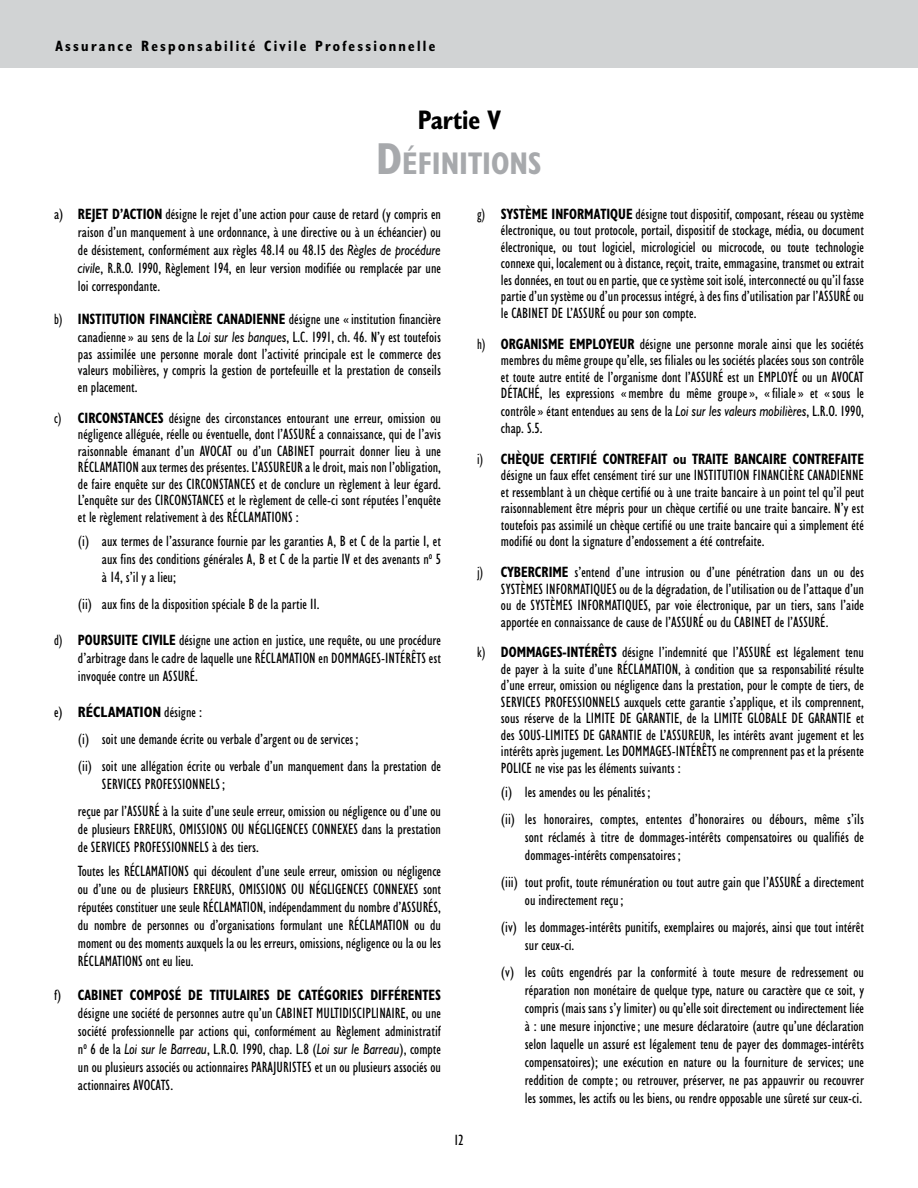
<style>
.page{position:relative;width:918px;height:1188px;background:#fff}
.page>*{position:absolute;margin:0;border:0;box-sizing:border-box;transform-origin:0 0}
.H1_Grey{font:700 condensed 31.5px "Humanist 521 BT";color:#a7a9ac}
.H1_Part__new_section{font:700 condensed 27px "Humanist 521 BT";color:#000}
.L1_-_a{font:condensed 15px/16.5px "Humanist 521 BT";color:#000;text-align:justify;scale:.9 1}
.L2_-__i{font:condensed 15px/18px "Humanist 521 BT";color:#000}
.L1_-_indented_body{font:condensed 15px/18px "Humanist 521 BT";color:#000;text-align:justify}
.L1_-_e__manual_conti{font:condensed 15px/18px "Humanist 521 BT";color:#000;text-align:justify}
.L1_-_a___new_section{font:condensed 15px/18px "Humanist 521 BT";color:#000;text-align:justify}
.L1_-_a-2{font:condensed 15px/16.5px "Humanist 521 BT";color:#000;text-align:justify}
.L1_-_aa___manual{font:condensed 15px/18px "Humanist 521 BT";color:#000;text-align:justify;scale:.9 1}
.L1_-__i___new_sectio{font:condensed 15px/18px "Humanist 521 BT";color:#000;text-align:justify}
.L2_-__i___new_sectio{font:condensed 15px "Humanist 521 BT";color:#000}
.L1_-__i{font:condensed 15px "Humanist 521 BT";color:#000}
.L1_-_e__manual_conti-2{font:700 condensed 15px "Humanist 521 BT";letter-spacing:.15em;color:#000}
.L1_-_e__manual_conti-3{font:700 condensed 15px "Humanist 521 BT";color:#000}
.s1{font-size:45px}
.s2{font-weight:700}
.s3{font-style:italic;font-stretch:normal}
.s4{font-weight:400}
</style>
<div class="page">
<div style="left:0;top:0;width:918px;height:67px;background:#d1d3d4"></div>
<p class="L1_-_e__manual_conti-2" style="left:56px;top:36px;width:381px">Assurance Responsabilité Civile Professionnelle</p>
<p class="H1_Part__new_section" style="left:418px;top:103px;width:84px">Partie V</p>
<h1 class="H1_Grey" style="left:376px;top:143px;width:167px"><span class="s1">D</span>ÉFINITIONS</h1>
<p class="L1_-_a___new_section" style="left:78px;top:205px;width:365px;text-indent:-24px">a) <span class="s2">REJET D’ACTION</span> désigne le rejet d’une action pour cause de retard (y compris en raison d’un manquement à une ordonnance, à une directive ou à un échéancier) ou de désistement, conformément aux règles 48.14 ou 48.15 des <span class="s3">Règles de procédure civile</span>, R.R.O. 1990, Règlement 194, en leur version modifiée ou remplacée par une loi correspondante.</p>
<p class="L1_-_a" style="left:54px;top:310px;width:431px;line-height:18px;text-align:right">b) <span class="s2">INSTITUTION FINANCIÈRE CANADIENNE</span> désigne une « institution financière canadienne » au sens de la <span class="s3">Loi sur les banques</span>, L.C. 1991, ch. 46. N’y est toutefois</p>
<p class="L1_-_a-2" style="left:78px;top:345px;width:365px">pas assimilée une personne morale dont l’activité principale est le commerce des valeurs mobilières, y compris la gestion de portefeuille et la prestation de conseils en placement.</p>
<p class="L1_-_a" style="left:78px;top:409px;width:405px;text-indent:-24px">c) <span class="s2">CIRCONSTANCES</span> désigne des circonstances entourant une erreur, omission ou négligence alléguée, réelle ou éventuelle, dont l’ASSURÉ a connaissance, qui de l’avis raisonnable émanant d’un AVOCAT ou d’un CABINET pourrait donner lieu à une RÉCLAMATION aux termes des présentes. L’ASSUREUR a le droit, mais non l’obligation, de faire enquête sur des CIRCONSTANCES et de conclure un règlement à leur égard.<br>L’enquête sur des CIRCONSTANCES et le règlement de celle-ci sont réputées l’enquête et le règlement relativement à des RÉCLAMATIONS :</p>
<p class="L1_-__i___new_sectio" style="left:102px;top:532px;width:341px;text-indent:-24px">(i) aux termes de l’assurance fournie par les garanties A, B et C de la partie I, et aux fins des conditions générales A, B et C de la partie IV et des avenants n<sup>o</sup> 5 à 14, s’il y a lieu;</p>
<p class="L1_-__i" style="left:78px;top:595px;width:243px">(ii) aux fins de la disposition spéciale B de la partie II.</p>
<p class="L1_-_aa___manual" style="left:78px;top:631px;width:405px;text-indent:-24px">d) <span class="s2">POURSUITE CIVILE</span> désigne une action en justice, une requête, ou une procédure d’arbitrage dans le cadre de laquelle une RÉCLAMATION en DOMMAGES-INTÉRÊTS est invoquée contre un ASSURÉ.</p>
<p class="L1_-_e__manual_conti-3" style="left:54px;top:702px;width:150px"><span class="s4">e)</span> RÉCLAMATION <span class="s4">désigne :</span></p>
<p class="L2_-__i___new_sectio" style="left:78px;top:730px;width:282px">(i) soit une demande écrite ou verbale d’argent ou de services;</p>
<p class="L2_-__i" style="left:102px;top:757px;width:341px;text-indent:-24px">(ii) soit une allégation écrite ou verbale d’un manquement dans la prestation de<br>SERVICES PROFESSIONNELS;</p>
<p class="L1_-_indented_body" style="left:78px;top:802px;width:365px">reçue par l’ASSURÉ à la suite d’une seule erreur, omission ou négligence ou d’une ou de plusieurs ERREURS, OMISSIONS OU NÉGLIGENCES CONNEXES dans la prestation de SERVICES PROFESSIONNELS à des tiers.</p>
<p class="L1_-_indented_body" style="left:78px;top:862px;width:365px">Toutes les RÉCLAMATIONS qui découlent d’une seule erreur, omission ou négligence ou d’une ou de plusieurs ERREURS, OMISSIONS OU NÉGLIGENCES CONNEXES sont réputées constituer une seule RÉCLAMATION, indépendamment du nombre d’ASSURÉS, du nombre de personnes ou d’organisations formulant une RÉCLAMATION ou du moment ou des moments auxquels la ou les erreurs, omissions, négligence ou la ou les RÉCLAMATIONS ont eu lieu.</p>
<p class="L1_-_e__manual_conti" style="left:78px;top:986px;width:365px;text-indent:-24px">f) <span class="s2">CABINET COMPOSÉ DE TITULAIRES DE CATÉGORIES DIFFÉRENTES </span>désigne une société de personnes autre qu’un CABINET MULTIDISCIPLINAIRE, ou une société professionnelle par actions qui, conformément au Règlement administratif n<sup>o</sup> 6 de la <span class="s3">Loi sur le Barreau</span>, L.R.O. 1990, chap. L.8 (<span class="s3">Loi sur le Barreau</span>), compte un ou plusieurs associés ou actionnaires PARAJURISTES et un ou plusieurs associés ou actionnaires AVOCATS.</p>
<p class="L1_-_a" style="left:501px;top:205px;width:405px;text-indent:-24px">g) <span class="s2">SYSTÈME INFORMATIQUE</span> désigne tout dispositif, composant, réseau ou système électronique, ou tout protocole, portail, dispositif de stockage, média, ou document électronique, ou tout logiciel, micrologiciel ou microcode, ou toute technologie connexe qui, localement ou à distance, reçoit, traite, emmagasine, transmet ou extrait les données, en tout ou en partie, que ce système soit isolé, interconnecté ou qu’il fasse partie d’un système ou d’un processus intégré, à des fins d’utilisation par l’ASSURÉ ou le CABINET DE L’ASSURÉ ou pour son compte.</p>
<p class="L1_-_a" style="left:501px;top:335px;width:405px;text-indent:-24px">h) <span class="s2">ORGANISME EMPLOYEUR</span> désigne une personne morale ainsi que les sociétés membres du même groupe qu’elle, ses filiales ou les sociétés placées sous son contrôle et toute autre entité de l’organisme dont l’ASSURÉ est un EMPLOYÉ ou un AVOCAT DÉTACHÉ, les expressions «membre du même groupe », « filiale » et « sous le</p>
<p class="L1_-_a-2" style="left:501px;top:403px;width:364px">contrôle » étant entendues au sens de la <span class="s3">Loi sur les valeurs mobilières</span>, L.R.O. 1990, chap. S.5.</p>
<p class="L1_-_a" style="left:501px;top:450px;width:405px;text-indent:-24px">i) <span class="s2">CHÈQUE CERTIFIÉ CONTREFAIT ou TRAITE BANCAIRE CONTREFAITE </span>désigne un faux effet censément tiré sur une INSTITUTION FINANCIÈRE CANADIENNE et ressemblant à un chèque certifié ou à une traite bancaire à un point tel qu’il peut raisonnablement être mépris pour un chèque certifié ou une traite bancaire. N’y est toutefois pas assimilé un chèque certifié ou une traite bancaire qui a simplement été modifié ou dont la signature d’endossement a été contrefaite.</p>
<p class="L1_-_a" style="left:501px;top:564px;width:405px;text-indent:-24px">j) <span class="s2">CYBERCRIME</span> s’entend d’une intrusion ou d’une pénétration dans un ou des SYSTÈMES INFORMATIQUES ou de la dégradation, de l’utilisation ou de l’attaque d’un ou de SYSTÈMES INFORMATIQUES, par voie électronique, par un tiers, sans l’aide apportée en connaissance de cause de l’ASSURÉ ou du CABINET de l’ASSURÉ.</p>
<p class="L1_-_a" style="left:501px;top:644px;width:405px;text-indent:-24px">k) <span class="s2">DOMMAGES-INTÉRÊTS</span> désigne l’indemnité que l’ASSURÉ est légalement tenu de payer à la suite d’une RÉCLAMATION, à condition que sa responsabilité résulte d’une erreur, omission ou négligence dans la prestation, pour le compte de tiers, de SERVICES PROFESSIONNELS auxquels cette garantie s’applique, et ils comprennent, sous réserve de la LIMITE DE GARANTIE, de la LIMITE GLOBALE DE GARANTIE et des SOUS-LIMITES DE GARANTIE de L’ASSUREUR, les intérêts avant jugement et les intérêts après jugement. Les DOMMAGES-INTÉRÊTS ne comprennent pas et la présente POLICE ne vise pas les éléments suivants :</p>
<p class="L2_-__i___new_sectio" style="left:501px;top:784px;width:151px">(i) les amendes ou les pénalités;</p>
<p class="L2_-__i" style="left:525px;top:810px;width:341px;text-align:justify;text-indent:-24px">(ii) les honoraires, comptes, ententes d’honoraires ou débours, même s’ils sont réclamés à titre de dommages-intérêts compensatoires ou qualifiés de dommages-intérêts compensatoires;</p>
<p class="L2_-__i" style="left:525px;top:873px;width:341px;text-indent:-24px">(iii) tout profit, toute rémunération ou tout autre gain que l’ASSURÉ a directement ou indirectement reçu;</p>
<p class="L2_-__i" style="left:525px;top:918px;width:341px;text-indent:-24px">(iv) les dommages-intérêts punitifs, exemplaires ou majorés, ainsi que tout intérêt sur ceux-ci.</p>
<p class="L2_-__i" style="left:525px;top:963px;width:341px;text-align:justify;text-indent:-24px">(v) les coûts engendrés par la conformité à toute mesure de redressement ou réparation non monétaire de quelque type, nature ou caractère que ce soit, y compris (mais sans s’y limiter) ou qu’elle soit directement ou indirectement liée à : une mesure injonctive; une mesure déclaratoire (autre qu’une déclaration selon laquelle un assuré est légalement tenu de payer des dommages-intérêts compensatoires); une exécution en nature ou la fourniture de services; une reddition de compte; ou retrouver, préserver, ne pas appauvrir ou recouvrer les sommes, les actifs ou les biens, ou rendre opposable une sûreté sur ceux-ci.</p>
<p class="L2_-__i" style="left:454px;top:1131px;width:11px">12</p>
</div>
